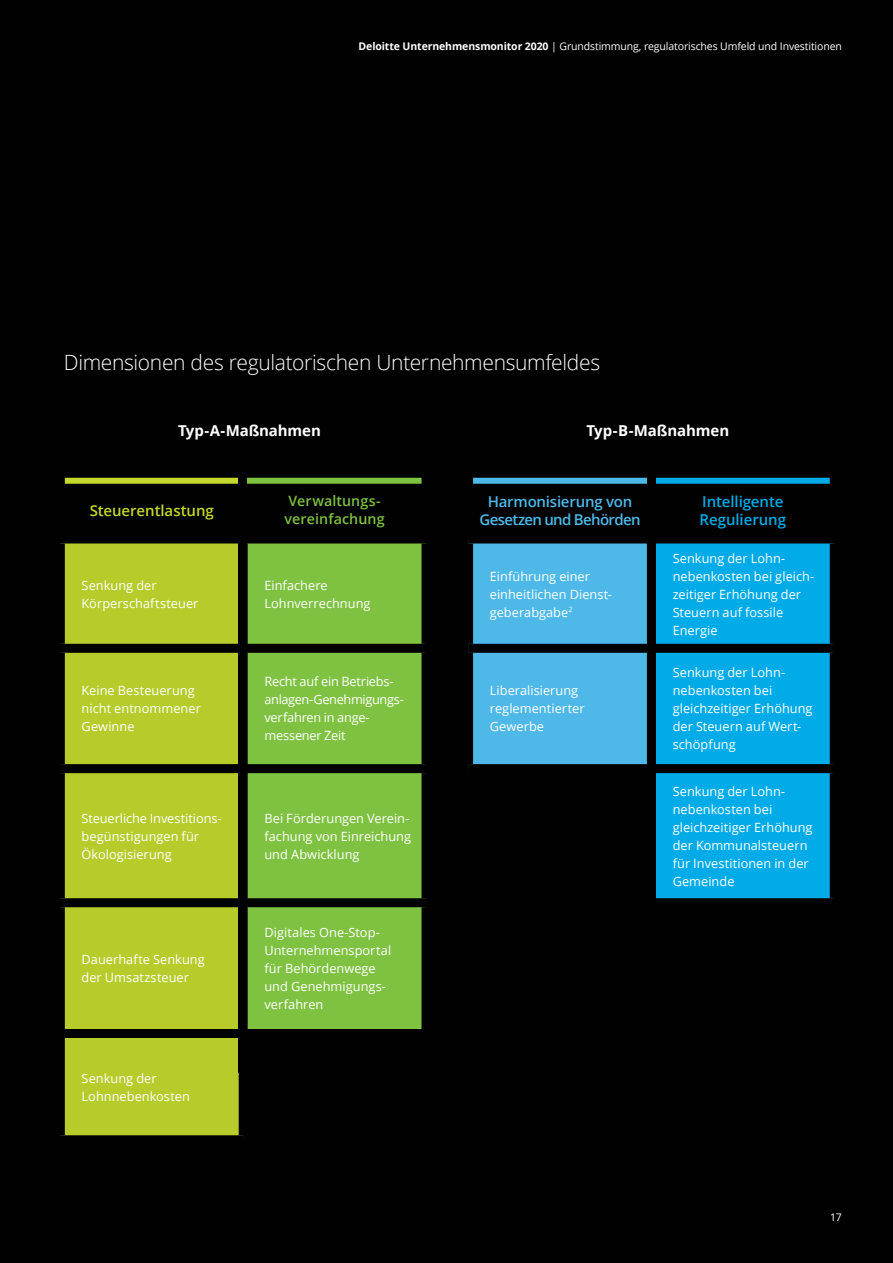
<style>
.page{position:relative;width:893px;height:1263px;background:#010101}
.page>*{position:absolute;margin:0;border:0;box-sizing:border-box;transform-origin:0 0}
.Introduction__14_18p{font:300 21px "Open Sans";letter-spacing:-.015em;color:#fff}
.Body_copy__8_5_12pt{font:600 15px/18px "Open Sans";letter-spacing:-.02em;color:#4eb9e9;text-align:center}
.Body_copy__8_5_12pt-2{font:700 15px "Open Sans";letter-spacing:-.01em;color:#fff}
.Body_copy__8_5_12pt-3{font:600 15px/18px "Open Sans";letter-spacing:-.005em;color:#00abe7}
.Body_copy__8_5_12pt-4{font:600 15px "Open Sans";letter-spacing:-.005em;color:#c4d82d}
.Body_copy__8_5_12pt-5{font:600 14.25px/18px "Open Sans";letter-spacing:.005em;color:#7fc241}
.Body_copy__8_5_12pt-6{font:12.75px/18px "Open Sans";letter-spacing:.005em;color:#fff}
.Body_copy__8_5_12pt-7{font:12.75px/18px "Open Sans";letter-spacing:-.02em;color:#fff}
.Brochure_title___Lef{font:10.5px "Open Sans";letter-spacing:-.01em;color:#fff}
.Folio_Right_pg__7_9{font:10.5px "Open Sans";color:#fff}
.s1{font-weight:700}
</style>
<div class="page">
<div style="left:65px;top:543px;width:174px;height:592px;background:#b7cb2a"></div>
<div style="left:248px;top:543px;width:174px;height:486px;background:#7fc241"></div>
<div style="left:473px;top:543px;width:174px;height:221px;background:#4eb9e9"></div>
<div style="left:656px;top:543px;width:174px;height:355px;background:#00abe7"></div>
<div style="left:239px;top:543px;width:9px;height:101px;background:#263a14"></div>
<div style="left:651px;top:644px;width:188px;height:9px;background:#010101"></div>
<div style="left:56px;top:644px;width:187px;height:9px;background:#010101"></div>
<div style="left:243px;top:644px;width:183px;height:9px;background:#010101"></div>
<div style="left:239px;top:653px;width:9px;height:111px;background:#263a14"></div>
<div style="left:469px;top:644px;width:182px;height:9px;background:#010101"></div>
<div style="left:56px;top:764px;width:187px;height:9px;background:#010101"></div>
<div style="left:243px;top:764px;width:183px;height:9px;background:#010101"></div>
<div style="left:239px;top:773px;width:9px;height:125px;background:#263a14"></div>
<div style="left:651px;top:764px;width:188px;height:9px;background:#010101"></div>
<div style="left:56px;top:898px;width:187px;height:9px;background:#010101"></div>
<div style="left:243px;top:898px;width:183px;height:9px;background:#010101"></div>
<div style="left:239px;top:907px;width:9px;height:122px;background:#263a14"></div>
<div style="left:56px;top:1029px;width:187px;height:9px;background:#010101"></div>
<div style="left:473px;top:478px;width:178px;height:6px;background:#4eb9e9"></div>
<div style="left:65px;top:478px;width:178px;height:6px;background:#c4d82d"></div>
<div style="left:243px;top:478px;width:179px;height:6px;background:#7fc241"></div>
<div style="left:651px;top:478px;width:179px;height:6px;background:#00abe7"></div>
<div style="left:238px;top:470px;width:9px;height:603px;background:#010101"></div>
<div style="left:647px;top:470px;width:9px;height:603px;background:#010101"></div>
<p class="Brochure_title___Lef" style="left:359px;top:39px;width:485px"><span class="s1">Deloitte Unternehmensmonitor 2020</span> | Grundstimmung, regulatorisches Umfeld und Investitionen</p>
<p class="Introduction__14_18p" style="left:64px;top:348px;width:538px">Dimensionen des regulatorischen Unternehmensumfeldes</p>
<p class="Body_copy__8_5_12pt-2" style="left:178px;top:420px;width:144px">Typ-A-Maßnahmen</p>
<p class="Body_copy__8_5_12pt-2" style="left:586px;top:420px;width:144px">Typ-B-Maßnahmen</p>
<p class="Body_copy__8_5_12pt-4" style="left:90px;top:500px;width:126px">Steuerentlastung</p>
<p class="Body_copy__8_5_12pt-5" style="left:285px;top:492px;width:101px">Verwaltungs&shy;vereinfachung</p>
<p class="Body_copy__8_5_12pt" style="left:479px;top:492px;width:163px">Harmonisierung von<br>Gesetzen und Behörden</p>
<p class="Body_copy__8_5_12pt-3" style="left:700px;top:492px;width:88px">Intelligente<br>Regulierung</p>
<p class="Body_copy__8_5_12pt-6" style="left:82px;top:576px;width:118px">Senkung der<br>Körperschaftsteuer</p>
<p class="Body_copy__8_5_12pt-6" style="left:264px;top:576px;width:108px">Einfachere<br>Lohnverrechnung</p>
<p class="Body_copy__8_5_12pt-6" style="left:490px;top:567px;width:124px">Einführung einer einheitlichen Dienst&shy;geberabgabe<sup>2</sup></p>
<p class="Body_copy__8_5_12pt-6" style="left:82px;top:681px;width:121px">Keine Besteuerung nicht entnommener<br>Gewinne</p>
<p class="Body_copy__8_5_12pt-7" style="left:264px;top:672px;width:141px">Recht auf ein Betriebs&shy;anlagen-Genehmigungs&shy;verfahren in ange&shy;messener Zeit</p>
<p class="Body_copy__8_5_12pt-6" style="left:490px;top:681px;width:96px">Liberalisierung reglementierter<br>Gewerbe</p>
<p class="Body_copy__8_5_12pt-6" style="left:82px;top:809px;width:141px">Steuerliche Investitions&shy;begünstigungen für<br>Ökologisierung</p>
<p class="Body_copy__8_5_12pt-6" style="left:264px;top:809px;width:148px">Bei Förderungen Verein&shy;fachung von Einreichung und Abwicklung</p>
<p class="Body_copy__8_5_12pt-6" style="left:82px;top:950px;width:125px">Dauerhafte Senkung</p>
<p class="Body_copy__8_5_12pt-6" style="left:82px;top:968px;width:109px">der Umsatzsteuer</p>
<p class="Body_copy__8_5_12pt-6" style="left:82px;top:1068px;width:77px">Senkung der</p>
<p class="Body_copy__8_5_12pt-6" style="left:82px;top:1086px;width:110px">Lohnnebenkosten</p>
<p class="Body_copy__8_5_12pt-6" style="left:264px;top:923px;width:128px">Digitales One-Stop-<br>Unternehmensportal für Behördenwege und Genehmigungs&shy;verfahren</p>
<p class="Body_copy__8_5_12pt-6" style="left:673px;top:549px;width:114px">Senkung der Lohn-</p>
<p class="Body_copy__8_5_12pt-6" style="left:673px;top:567px;width:143px">nebenkosten bei gleich&shy;zeitiger Erhöhung der<br>Steuern auf fossile<br>Energie</p>
<p class="Body_copy__8_5_12pt-6" style="left:673px;top:663px;width:141px">Senkung der Lohn&shy;nebenkosten bei gleichzeitiger Erhöhung der Steuern auf Wert&shy;schöpfung</p>
<p class="Body_copy__8_5_12pt-6" style="left:673px;top:782px;width:141px">Senkung der Lohn&shy;nebenkosten bei gleichzeitiger Erhöhung der Kommunalsteuern für Investitionen in der<br>Gemeinde</p>
<p class="Folio_Right_pg__7_9" style="left:830px;top:1210px;width:13px">17</p>
</div>
